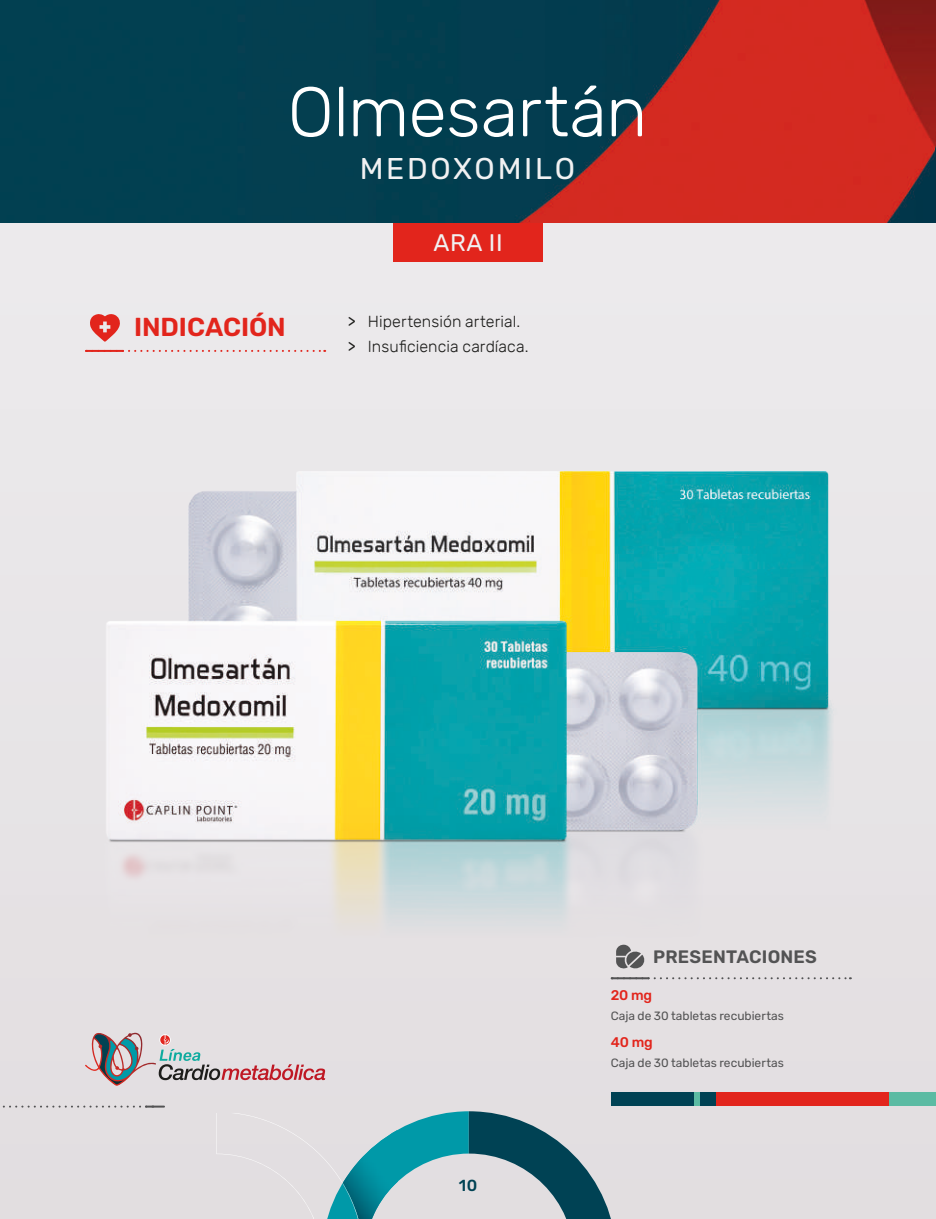
<style>
.page{position:relative;width:936px;height:1219px;background:#fff}
.page>*{position:absolute;margin:0;border:0;box-sizing:border-box;transform-origin:0 0}
.t1{font:300 70px "Rubik";letter-spacing:-.01em;color:#fff}
.t2{font:30px "Rubik";letter-spacing:.09em;color:#f1f1f2}
.t3{font:600 26px "Rubik";letter-spacing:-.005em;color:#e2251c}
.t4{font:24px "Rubik";color:#f1f1f2}
.t5{font:600 18px "Rubik";letter-spacing:.01em;color:#535354}
.t6{font:300 16px/24.8px "Rubik";letter-spacing:.005em;color:#1d1d1b}
.t7{font:500 16px "Rubik";color:#004254}
.t8{font:500 14px "Rubik";letter-spacing:-.005em;color:#e2251c}
.t9{font:12px "Rubik";color:#535354}
.s1{font-weight:400}
</style>
<div class="page">
<div style="left:0;top:0;width:935px;height:1219px;background:#e9e6e8"></div>
<div style="left:393px;top:218px;width:149px;height:44px;background:#e2251c"></div>
<svg style="left:327px;top:1111px;width:284px;height:108px"></svg>
<svg style="left:2px;top:1106px;width:143px;height:2px"></svg>
<hr style="left:145px;top:1106px;width:20px;height:2px;background:#535354">
<div style="left:757px;top:1092px;width:178px;height:14px;background:#5bbba3"></div>
<div style="left:624px;top:1092px;width:264px;height:14px;background:#e2251c"></div>
<div style="left:610px;top:1092px;width:105px;height:14px;background:#004254"></div>
<div style="left:694px;top:1092px;width:5px;height:14px;background:#5bbba3"></div>
<svg style="left:85px;top:1032px;width:240px;height:54px"></svg>
<img style="left:0;top:0;width:936px;height:223px">
<svg style="left:128px;top:350px;width:197px;height:2px"></svg>
<hr style="left:85px;top:350px;width:39px;height:2px;background:#e2251c">
<svg style="left:90px;top:314px;width:30px;height:28px"></svg>
<img style="left:107px;top:471px;width:745px;height:509px">
<h1 class="t1" style="left:287px;top:73px;width:361px">Olmesartán</h1>
<h2 class="t2" style="left:359px;top:152px;width:217px">MEDOXOMILO</h2>
<h3 class="t4" style="left:433px;top:230px;width:71px">ARA II</h3>
<h3 class="t3" style="left:134px;top:312px;width:153px">INDICACIÓN</h3>
<h3 class="t6" style="left:348px;top:309px;width:182px"><span class="s1">&gt;</span> Hipertensión arterial. <span class="s1">&gt;</span> Insuficiencia cardíaca.</h3>
<h3 class="t7" style="left:459px;top:1176px;width:20px">10</h3>
<h3 class="t5" style="left:653px;top:947px;width:165px">PRESENTACIONES</h3>
<p class="t8" style="left:610px;top:987px;width:43px">20 mg</p>
<p class="t9" style="left:610px;top:1009px;width:175px">Caja de 30 tabletas recubiertas</p>
<p class="t8" style="left:610px;top:1034px;width:44px">40 mg</p>
<p class="t9" style="left:610px;top:1056px;width:175px">Caja de 30 tabletas recubiertas</p>
</div>
